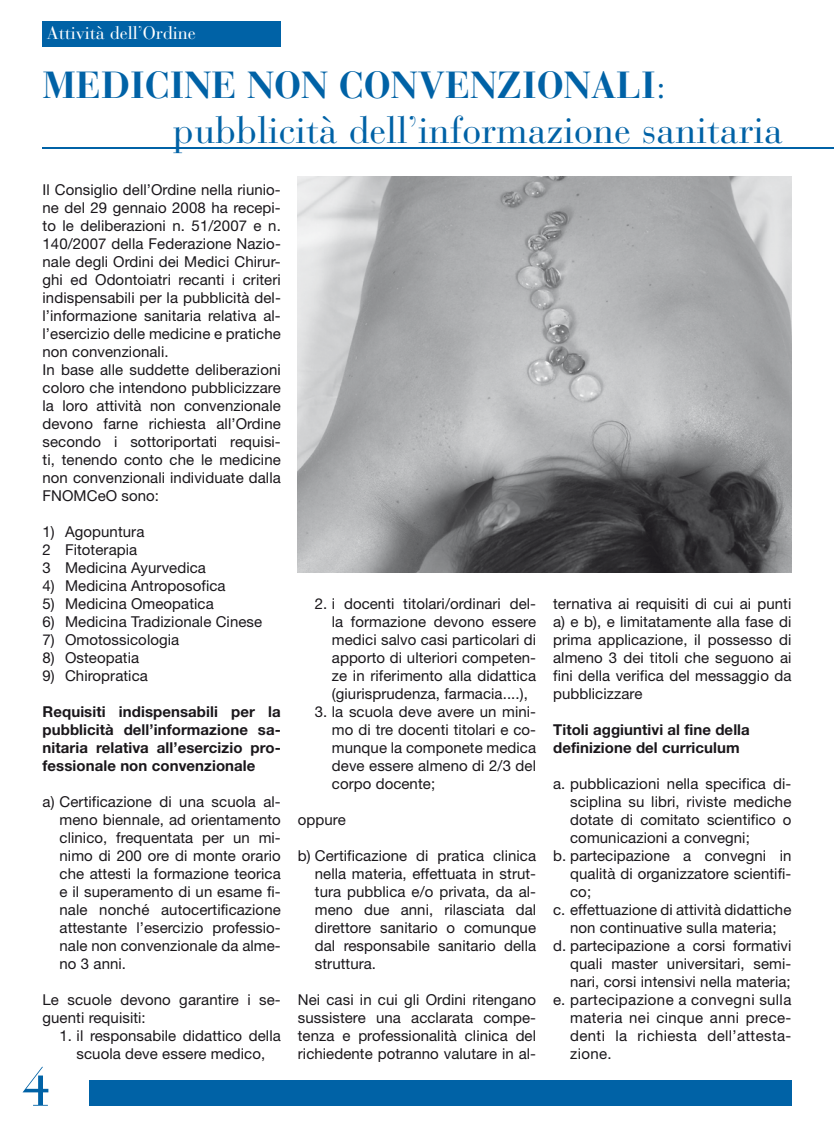
<style>
.page{position:relative;width:834px;height:1127px;background:#fff}
.page>*{position:absolute;margin:0;border:0;box-sizing:border-box;transform-origin:0 0}
.t1{font:54px "Bauer Bodoni";color:#0062a6}
.t2{font:37.5px/45px "Bauer Bodoni";letter-spacing:.005em;color:#0062a6}
.t3{font:18px "Bauer Bodoni";color:#fff}
.t4{font:15px/18px "Helvetica Neue";letter-spacing:.005em;color:#1a171b;text-align:justify}
.t5{font:700 15px/18px "Helvetica Neue";letter-spacing:.005em;color:#1a171b;text-align:justify}
.t6{font:15px "Helvetica Neue";letter-spacing:.025em;color:#1a171b}
.s1{font-weight:700}
</style>
<div class="page">
<div style="left:43px;top:21px;width:238px;height:26px;background:#0062a6"></div>
<hr style="left:43px;top:147px;width:790px;height:2px;background:#0062a6">
<img style="left:298px;top:177px;width:493px;height:396px">
<div style="left:89px;top:1080px;width:702px;height:26px;background:#0062a6"></div>
<p class="t3" style="left:47px;top:22px;width:150px">Attività dell’Ordine</p>
<h2 class="t2" style="left:173px;top:63px;width:611px;text-indent:-131px"><span class="s1">MEDICINE NON CONVENZIONALI</span>: pubblicità dell’informazione sanitaria</h2>
<p class="t4" style="left:43px;top:180px;width:240px;text-align:left">Il Consiglio dell’Ordine nella riunio&shy;ne del 29 gennaio 2008 ha recepi&shy;to le deliberazioni n. 51/2007 e n.<br>140/2007 della Federazione Nazio&shy;nale degli Ordini dei Medici Chirur&shy;ghi ed Odontoiatri recanti i criteri indispensabili per la pubblicità del&shy;l’informazione sanitaria relativa al&shy;l’esercizio delle medicine e pratiche non convenzionali.<br>In base alle suddette deliberazioni coloro che intendono pubblicizzare la loro attività non convenzionale devono farne richiesta all’Ordine secondo i sottoriportati requisi&shy;ti, tenendo conto che le medicine non convenzionali individuate dalla FNOMCeO sono:</p>
<p class="t4" style="left:43px;top:522px;width:165px;text-align:left">1) Agopuntura<br>2 Fitoterapia<br>3 Medicina Ayurvedica</p>
<p class="t4" style="left:43px;top:576px;width:184px">4) Medicina Antroposofica</p>
<p class="t4" style="left:43px;top:594px;width:173px">5) Medicina Omeopatica</p>
<p class="t4" style="left:43px;top:612px;width:221px">6) Medicina Tradizionale Cinese</p>
<p class="t4" style="left:43px;top:630px;width:138px">7) Omotossicologia</p>
<p class="t4" style="left:43px;top:648px;width:98px">8) Osteopatia</p>
<p class="t4" style="left:43px;top:666px;width:107px">9) Chiropratica</p>
<p class="t5" style="left:43px;top:702px;width:240px">Requisiti indispensabili per la pubblicità dell’informazione sa&shy;nitaria relativa all’esercizio pro&shy;fessionale non convenzionale</p>
<p class="t4" style="left:60px;top:792px;width:223px;text-indent:-17px">a) Certificazione di una scuola al&shy;meno biennale, ad orientamento clinico, frequentata per un mi&shy;nimo di 200 ore di monte orario che attesti la formazione teorica e il superamento di un esame fi&shy;nale nonché autocertificazione attestante l’esercizio professio&shy;nale non convenzionale da alme&shy;no 3 anni.</p>
<p class="t4" style="left:43px;top:990px;width:240px">Le scuole devono garantire i se&shy;guenti requisiti:</p>
<p class="t4" style="left:60px;top:1026px;width:223px;text-align:center">1. il responsabile didattico della scuola deve essere medico,</p>
<p class="t4" style="left:332px;top:594px;width:206px;text-indent:-17px">2. i docenti titolari/ordinari del&shy;la formazione devono essere medici salvo casi particolari di apporto di ulteriori competen&shy;ze in riferimento alla didattica (giurisprudenza, farmacia....),</p>
<p class="t4" style="left:332px;top:702px;width:206px;text-indent:-17px">3. la scuola deve avere un mini&shy;mo di tre docenti titolari e co&shy;munque la componete medica deve essere almeno di 2/3 del corpo docente;</p>
<p class="t4" style="left:298px;top:810px;width:49px">oppure</p>
<p class="t4" style="left:315px;top:846px;width:223px;text-indent:-17px">b) Certificazione di pratica clinica nella materia, effettuata in strut&shy;tura pubblica e/o privata, da al&shy;meno due anni, rilasciata dal direttore sanitario o comunque dal responsabile sanitario della struttura.</p>
<p class="t4" style="left:298px;top:990px;width:240px">Nei casi in cui gli Ordini ritengano sussistere una acclarata compe&shy;tenza e professionalità clinica del richiedente potranno valutare in al-</p>
<p class="t4" style="left:553px;top:594px;width:240px">ternativa ai requisiti di cui ai punti a) e b), e limitatamente alla fase di prima applicazione, il possesso di almeno 3 dei titoli che seguono ai fini della verifica del messaggio da pubblicizzare</p>
<p class="t5" style="left:553px;top:720px;width:198px">Titoli aggiuntivi al fine della definizione del curriculum</p>
<p class="t4" style="left:553px;top:774px;width:240px">a. pubblicazioni nella specifica di-</p>
<p class="t4" style="left:570px;top:792px;width:223px">sciplina su libri, riviste mediche</p>
<p class="t4" style="left:570px;top:810px;width:223px">dotate di comitato scientifico o</p>
<p class="t4" style="left:570px;top:828px;width:181px">comunicazioni a convegni;</p>
<p class="t4" style="left:553px;top:846px;width:240px">b. partecipazione a convegni in</p>
<p class="t4" style="left:570px;top:864px;width:223px">qualità di organizzatore scientifi-</p>
<p class="t4" style="left:570px;top:882px;width:22px">co;</p>
<p class="t4" style="left:553px;top:900px;width:240px">c. effettuazione di attività didattiche</p>
<p class="t4" style="left:570px;top:918px;width:208px">non continuative sulla materia;</p>
<p class="t4" style="left:553px;top:936px;width:240px">d. partecipazione a corsi formativi</p>
<p class="t4" style="left:570px;top:954px;width:223px">quali master universitari, semi-</p>
<p class="t4" style="left:570px;top:972px;width:222px">nari, corsi intensivi nella materia;</p>
<p class="t6" style="left:553px;top:990px;width:240px">e. partecipazione a convegni sulla</p>
<p class="t6" style="left:570px;top:1008px;width:223px">materia nei cinque anni prece-</p>
<p class="t6" style="left:570px;top:1026px;width:223px">denti la richiesta dell’attesta-</p>
<p class="t4" style="left:570px;top:1044px;width:43px">zione.</p>
<h1 class="t1" style="left:21px;top:1055px;width:32px">4</h1>
</div>
